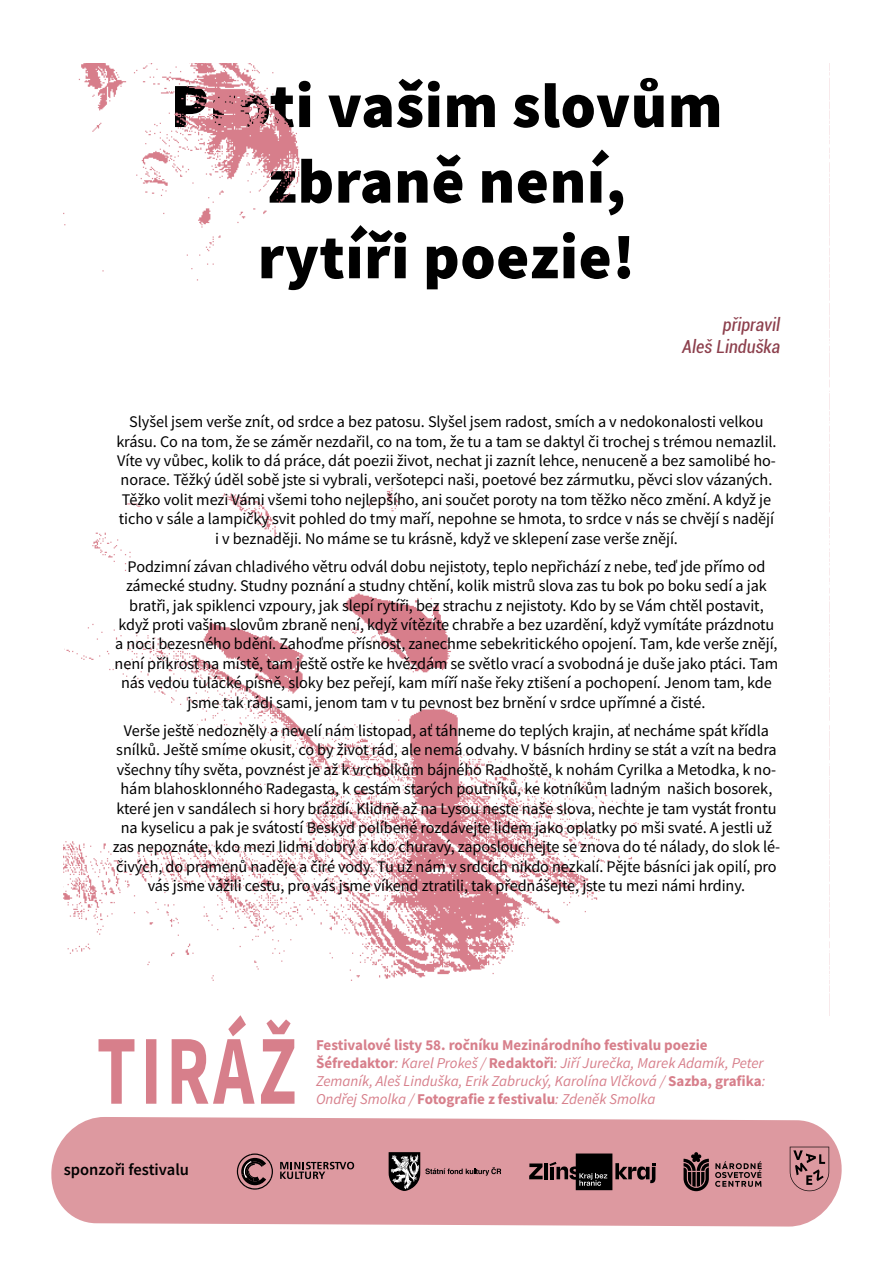
<style>
.page{position:relative;width:893px;height:1263px;background:#fff}
.page>*{position:absolute;margin:0;border:0;box-sizing:border-box;transform-origin:0 0}
.t1{font:900 63px/75.6px "Source Sans Pro";letter-spacing:.01em;color:#000;text-align:center}
.t2{font:italic condensed 18px/21.6px "Roboto";color:#8c3f4c;text-align:right}
.t3{font:600 16.5px "Source Sans Pro";color:#000}
.t4{font:16.2px/19.5px "Source Sans Pro";letter-spacing:-.005em;color:#000;text-align:center}
.t5{font:italic 15px/18px "Source Sans Pro";color:#d77f8b}
.s1{font-weight:700;font-style:normal}
</style>
<div class="page">
<img style="left:64px;top:64px;width:582px;height:917px">
<svg style="left:51px;top:1117px;width:791px;height:109px;background:#de9fa5"></svg>
<svg style="left:99px;top:1015px;width:195px;height:89px"></svg>
<svg style="left:790px;top:1147px;width:39px;height:44px;background:#b27b81"></svg>
<svg style="left:684px;top:1152px;width:78px;height:39px;background:#96686d"></svg>
<svg style="left:389px;top:1152px;width:112px;height:39px;background:#b28287"></svg>
<svg style="left:280px;top:1162px;width:74px;height:17px"></svg>
<svg style="left:237px;top:1153px;width:36px;height:36px"></svg>
<svg style="left:529px;top:1163px;width:14px;height:16px"></svg>
<hr style="left:544px;top:1163px;width:4px;height:16px;background:#000">
<svg style="left:549px;top:1153px;width:106px;height:37px;background:#785558"></svg>
<h1 class="t1" style="left:170px;top:67px;width:554px">Proti vašim slovům zbraně není,<br>rytíři poezie!</h1>
<p class="t2" style="left:682px;top:314px;width:100px">připravil<br>Aleš Linduška</p>
<p class="t4" style="left:116px;top:412px;width:662px">Slyšel jsem verše znít, od srdce a bez patosu. Slyšel jsem radost, smích a v nedokonalosti velkou krásu. Co na tom, že se záměr nezdařil, co na tom, že tu a tam se daktyl či trochej s trémou nemazlil.<br>Víte vy vůbec, kolik to dá práce, dát poezii život, nechat ji zaznít lehce, nenuceně a bez samolibé ho&shy;norace. Těžký úděl sobě jste si vybrali, veršotepci naši, poetové bez zármutku, pěvci slov vázaných.<br>Těžko volit mezi Vámi všemi toho nejlepšího, ani součet poroty na tom těžko něco změní. A když je ticho v sále a lampičky svit pohled do tmy maří, nepohne se hmota, to srdce v nás se chvějí s nadějí i v beznaději. No máme se tu krásně, když ve sklepení zase verše znějí.</p>
<p class="t4" style="left:115px;top:556px;width:665px">Podzimní závan chladivého větru odvál dobu nejistoty, teplo nepřichází z nebe, teď jde přímo od zámecké studny. Studny poznání a studny chtění, kolik mistrů slova zas tu bok po boku sedí a jak bratři, jak spiklenci vzpoury, jak slepí rytíři, bez strachu z nejistoty. Kdo by se Vám chtěl postavit, když proti vašim slovům zbraně není, když vítězíte chrabře a bez uzardění, když vymítáte prázdnotu a noci bezesného bdění. Zahoďme přísnost, zanechme sebekritického opojení. Tam, kde verše znějí, není příkrost na místě, tam ještě ostře ke hvězdám se světlo vrací a svobodná je duše jako ptáci. Tam nás vedou tulácké písně, sloky bez peřejí, kam míří naše řeky ztišení a pochopení. Jenom tam, kde jsme tak rádi sami, jenom tam v tu pevnost bez brnění v srdce upřímné a čisté.</p>
<p class="t4" style="left:113px;top:720px;width:669px">Verše ještě nedozněly a nevelí nám listopad, ať táhneme do teplých krajin, ať necháme spát křídla snílků. Ještě smíme okusit, co by život rád, ale nemá odvahy. V básních hrdiny se stát a vzít na bedra všechny tíhy světa, povznést je až k vrcholkům bájného Radhoště, k nohám Cyrilka a Metodka, k no&shy;hám blahosklonného Radegasta, k cestám starých poutníků, ke kotníkům ladným našich bosorek, které jen v sandálech si hory brázdí. Klidně až na Lysou neste naše slova, nechte je tam vystát frontu na kyselicu a pak je svátostí Beskyd políbené rozdávejte lidem jako oplatky po mši svaté. A jestli už zas nepoznáte, kdo mezi lidmi dobrý a kdo churavý, zaposlouchejte se znova do té nálady, do slok lé&shy;čivých, do pramenů naděje a čiré vody. Tu už nám v srdcích nikdo nezkalí. Pějte básníci jak opilí, pro vás jsme vážili cestu, pro vás jsme víkend ztratili, tak přednášejte, jste tu mezi námi hrdiny.</p>
<p class="t3" style="left:64px;top:1159px;width:127px">sponzoři festivalu</p>
<p class="t5" style="left:316px;top:1035px;width:451px"><span class="s1">Festivalové listy 58. ročníku Mezinárodního festivalu poezie Šéfredaktor</span>: Karel Prokeš / <span class="s1">Redaktoři</span>: Jiří Jurečka, Marek Adamík, Peter Zemaník, Aleš Linduška, Erik Zabrucký, Karolína Vlčková / <span class="s1">Sazba, grafika</span>:<br>Ondřej Smolka / <span class="s1">Fotografie z festivalu</span>: Zdeněk Smolka</p>
</div>
